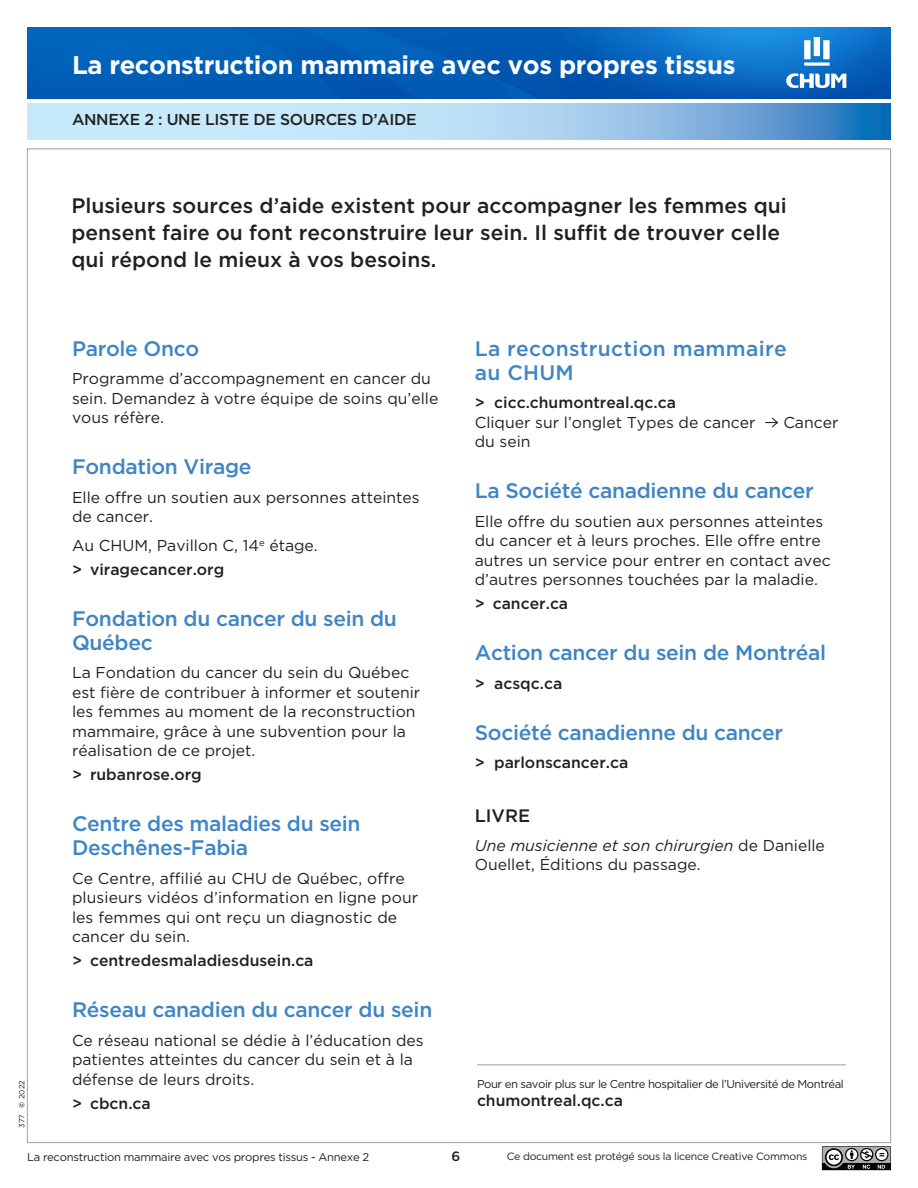
<style>
.page{position:relative;width:918px;height:1188px;background:#fff}
.page>*{position:absolute;margin:0;border:0;box-sizing:border-box;transform-origin:0 0}
.t1{font:700 25.5px "Gotham";letter-spacing:-.015em;color:#fff}
.t2{font:500 21px/24px "Gotham";letter-spacing:-.015em;color:#3e85c5}
.t3{font:500 21px/27px "Gotham";color:#231f20}
.t4{font:500 21px/24px "Gotham";letter-spacing:.015em;color:#3e85c5}
.t5{font:500 18px "Gotham";color:#231f20}
.t6{font:15.75px/19.5px "Gotham";color:#231f20}
.t7{font:500 15.75px "Gotham";color:#231f20}
.t8{font:500 15.75px "Gotham";letter-spacing:-.02em;color:#231f20}
.t9{font:500 13.5px "Gotham";color:#231f20}
.t10{font:11.4px "Gotham";letter-spacing:-.04em;color:#231f20}
.t11{font:11.25px "Gotham";letter-spacing:-.025em;color:#231f20}
.t12{font:10.5px "Gotham";letter-spacing:-.025em;color:#231f20}
.t13{font:7.5px "Gotham";color:#231f20}
.s1{font-weight:700}
.s2{font-weight:500}
.s3{font-style:italic}
</style>
<div class="page">
<img style="left:27px;top:27px;width:864px;height:72px">
<svg style="left:27px;top:104px;width:864px;height:36px;background:#a0cceb"></svg>
<svg style="left:804px;top:37px;width:26px;height:29px"></svg>
<svg style="left:786px;top:73px;width:60px;height:15px"></svg>
<svg style="left:822px;top:1146px;width:69px;height:24px;background:#747774"></svg>
<hr style="left:477px;top:1064px;width:369px;height:1px;background:#a0a1a5">
<svg style="left:765px;top:418px;width:13px;height:9px"></svg>
<h1 class="t1" style="left:72px;top:50px;width:665px">La reconstruction mammaire avec vos propres tissus</h1>
<p class="t8" style="left:72px;top:109px;width:346px">ANNEXE 2 : UNE LISTE DE SOURCES D’AIDE</p>
<p class="t13" style="left:17px;top:1128px;width:49px;rotate:-90deg">377 <span class="s1">©</span> 2022</p>
<h2 class="t3" style="left:71px;top:192px;width:717px">Plusieurs sources d’aide existent pour accompagner les femmes qui pensent faire ou font reconstruire leur sein. Il suffit de trouver celle qui répond le mieux à vos besoins.</h2>
<h2 class="t2" style="left:72px;top:336px;width:129px">Parole Onco</h2>
<p class="t6" style="left:72px;top:369px;width:368px">Programme d’accompagnement en cancer du sein. Demandez à votre équipe de soins qu’elle vous réfère.</p>
<h2 class="t2" style="left:72px;top:455px;width:181px">Fondation Virage</h2>
<p class="t6" style="left:72px;top:487px;width:349px">Elle offre un soutien aux personnes atteintes de cancer.</p>
<p class="t6" style="left:72px;top:533px;width:247px;line-height:24px">Au CHUM, Pavillon C, 14<sup>e</sup> étage. <span class="s2">&gt; viragecancer.org</span></p>
<h2 class="t2" style="left:72px;top:606px;width:326px">Fondation du cancer du sein du<br>Québec</h2>
<p class="t6" style="left:72px;top:663px;width:350px">La Fondation du cancer du sein du Québec est fière de contribuer à informer et soutenir les femmes au moment de la reconstruction mammaire, grâce à une subvention pour la réalisation de ce projet.</p>
<p class="t7" style="left:72px;top:764px;width:131px">&gt; rubanrose.org</p>
<h2 class="t2" style="left:72px;top:812px;width:290px">Centre des maladies du sein<br>Deschênes-Fabia</h2>
<p class="t6" style="left:72px;top:868px;width:348px">Ce Centre, affilié au CHU de Québec, offre plusieurs vidéos d’information en ligne pour les femmes qui ont reçu un diagnostic de cancer du sein.</p>
<p class="t7" style="left:72px;top:950px;width:243px">&gt; centredesmaladiesdusein.ca</p>
<h2 class="t2" style="left:72px;top:998px;width:362px">Réseau canadien du cancer du sein</h2>
<p class="t6" style="left:72px;top:1030px;width:353px">Ce réseau national se dédie à l’éducation des patientes atteintes du cancer du sein et à la défense de leurs droits.</p>
<p class="t7" style="left:72px;top:1093px;width:80px">&gt; cbcn.ca</p>
<h2 class="t4" style="left:475px;top:336px;width:314px">La reconstruction mammaire au CHUM</h2>
<p class="t7" style="left:475px;top:392px;width:203px">&gt; cicc.chumontreal.qc.ca</p>
<p class="t6" style="left:475px;top:412px;width:282px">Cliquer sur l’onglet Types de cancer</p>
<p class="t6" style="left:783px;top:412px;width:57px">Cancer</p>
<p class="t6" style="left:475px;top:432px;width:57px">du sein</p>
<h2 class="t2" style="left:475px;top:479px;width:341px">La Société canadienne du cancer</h2>
<p class="t6" style="left:475px;top:511px;width:358px">Elle offre du soutien aux personnes atteintes du cancer et à leurs proches. Elle offre entre autres un service pour entrer en contact avec d’autres personnes touchées par la maladie.</p>
<p class="t7" style="left:475px;top:593px;width:95px">&gt; cancer.ca</p>
<h2 class="t2" style="left:475px;top:641px;width:353px">Action cancer du sein de Montréal</h2>
<p class="t7" style="left:475px;top:673px;width:89px">&gt; acsqc.ca</p>
<h2 class="t2" style="left:475px;top:720px;width:310px">Société canadienne du cancer</h2>
<p class="t7" style="left:475px;top:752px;width:155px">&gt; parlonscancer.ca</p>
<p class="t5" style="left:475px;top:804px;width:57px">LIVRE</p>
<p class="t6" style="left:475px;top:835px;width:352px"><span class="s3">Une musicienne et son chirurgien</span> de Danielle<br>Ouellet, Éditions du passage.</p>
<p class="t10" style="left:477px;top:1077px;width:368px">Pour en savoir plus sur le Centre hospitalier de l’Université de Montréal</p>
<p class="t7" style="left:477px;top:1090px;width:148px">chumontreal.qc.ca</p>
<p class="t11" style="left:27px;top:1150px;width:344px">La reconstruction mammaire avec vos propres tissus - Annexe 2</p>
<p class="t9" style="left:451px;top:1147px;width:10px">6</p>
<p class="t12" style="left:507px;top:1150px;width:302px">Ce document est protégé sous la licence Creative Commons</p>
</div>
